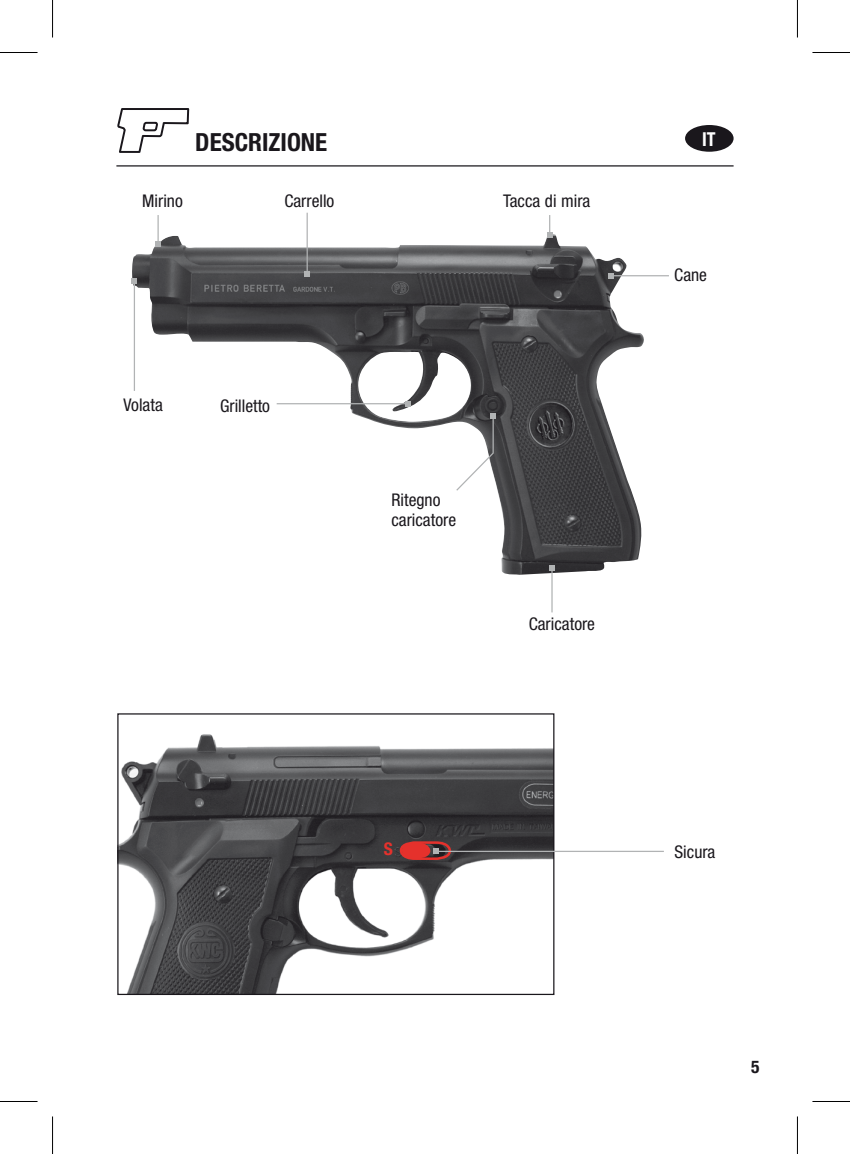
<style>
.page{position:relative;width:850px;height:1154px;background:#fff}
.page>*{position:absolute;margin:0;border:0;box-sizing:border-box;transform-origin:0 0}
.t1{font:700 condensed 25px "Helvetica Neue LT Pro";color:#1a171c}
.t2{font:700 condensed 19.25px "Helvetica Neue LT Pro";color:#fff;scale:.95 1}
.t3{font:condensed 17.5px/20px "Helvetica Neue LT Pro";color:#1a171c}
.t4{font:700 condensed 17.5px "Helvetica Neue LT Pro";color:#1a171c}
.t5{font:700 condensed 17.5px "Helvetica Neue LT Pro";color:#e5312c}
</style>
<div class="page">
<hr style="left:116px;top:165px;width:617px;height:2px;background:#1a171c">
<div style="left:684px;top:125px;width:49px;height:27px;background:#1a171c;border-radius:50%"></div>
<img style="left:132px;top:234px;width:510px;height:341px">
<svg style="left:117px;top:108px;width:73px;height:45px"></svg>
<hr style="left:276px;top:403px;width:132px;height:1px;background:#b1b3b4">
<svg style="left:405px;top:401px;width:5px;height:5px"></svg>
<hr style="left:134px;top:281px;width:1px;height:110px;background:#b1b3b4">
<svg style="left:132px;top:278px;width:5px;height:5px"></svg>
<hr style="left:306px;top:213px;width:1px;height:61px;background:#b1b3b4">
<svg style="left:304px;top:272px;width:5px;height:5px"></svg>
<hr style="left:551px;top:567px;width:1px;height:45px;background:#b1b3b4">
<svg style="left:549px;top:565px;width:5px;height:5px"></svg>
<hr style="left:610px;top:275px;width:58px;height:1px;background:#b1b3b4">
<svg style="left:608px;top:273px;width:5px;height:5px"></svg>
<hr style="left:157px;top:215px;width:2px;height:29px;background:#b1b3b4">
<svg style="left:155px;top:242px;width:5px;height:5px"></svg>
<hr style="left:548px;top:215px;width:2px;height:20px;background:#b1b3b4">
<svg style="left:547px;top:233px;width:5px;height:5px"></svg>
<svg style="left:454px;top:414px;width:41px;height:78px"></svg>
<img style="left:119px;top:734px;width:433px;height:259px">
<div style="left:117px;top:713px;width:437px;height:282px;border:1px solid #1a171c"></div>
<hr style="left:435px;top:851px;width:228px;height:1px;background:#b1b3b4">
<svg style="left:398px;top:840px;width:54px;height:21px"></svg>
<hr style="left:0;top:52px;width:38px;height:1px;background:#000">
<hr style="left:812px;top:52px;width:37px;height:1px;background:#000">
<hr style="left:0;top:1101px;width:38px;height:1px;background:#000">
<hr style="left:812px;top:1101px;width:37px;height:1px;background:#000">
<hr style="left:52px;top:0;width:1px;height:38px;background:#000">
<hr style="left:52px;top:1116px;width:1px;height:38px;background:#000">
<hr style="left:796px;top:0;width:1px;height:38px;background:#000">
<hr style="left:796px;top:1116px;width:1px;height:38px;background:#000">
<h1 class="t1" style="left:195px;top:128px;width:119px">DESCRIZIONE</h1>
<p class="t3" style="left:142px;top:191px;width:42px">Mirino</p>
<p class="t3" style="left:284px;top:191px;width:51px">Carrello</p>
<p class="t3" style="left:502px;top:191px;width:89px">Tacca di mira</p>
<p class="t3" style="left:123px;top:395px;width:41px">Volata</p>
<p class="t3" style="left:220px;top:395px;width:51px">Grilletto</p>
<p class="t3" style="left:391px;top:489px;width:66px">Ritegno caricatore</p>
<p class="t3" style="left:528px;top:613px;width:68px">Caricatore</p>
<p class="t2" style="left:701px;top:127px;width:16px">IT</p>
<p class="t3" style="left:674px;top:264px;width:34px">Cane</p>
<p class="t5" style="left:384px;top:838px;width:11px">S</p>
<p class="t3" style="left:674px;top:842px;width:42px">Sicura</p>
<p class="t4" style="left:751px;top:1056px;width:10px">5</p>
</div>
